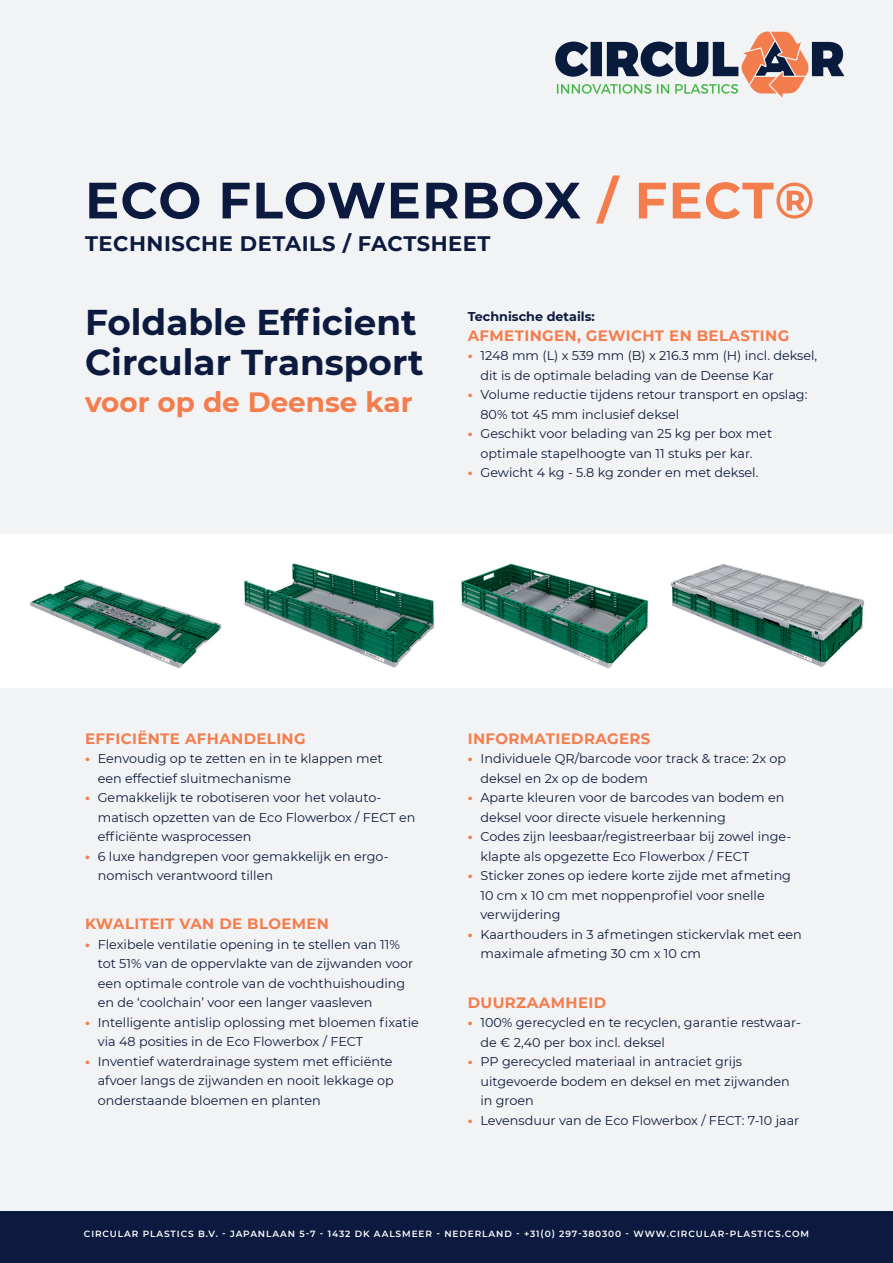
<style>
.page{position:relative;width:893px;height:1263px;background:#fff}
.page>*{position:absolute;margin:0;border:0;box-sizing:border-box;transform-origin:0 0}
.t1{font:700 51px "Montserrat";letter-spacing:.025em;color:#0b1a3e}
.t2{font:700 35.85px/39.9px "Montserrat";color:#0b1a3e}
.t3{font:700 27.9px "Montserrat";color:#f47d4e}
.t4{font:700 21px "Montserrat";letter-spacing:.025em;color:#0b1a3e}
.t5{font:700 15px "Montserrat";letter-spacing:.025em;color:#f47d4e}
.t6{font:12.75px/19.5px "Montserrat";color:#0b1a3e}
.t7{font:700 12.75px "Montserrat";color:#0b1a3e}
.t8{font:600 9px "Montserrat";letter-spacing:.1em;color:#fff}
.s1{color:#f47d4e}
.s2{font-weight:800;color:#f47d4e}
</style>
<div class="page">
<div style="left:0;top:0;width:893px;height:1242px;background:#f2f3f4"></div>
<div style="left:0;top:534px;width:893px;height:153px;background:#fff"></div>
<div style="left:0;top:1212px;width:893px;height:51px;background:#0b1a3e"></div>
<svg style="left:555px;top:31px;width:289px;height:67px"></svg>
<img style="left:461px;top:563px;width:187px;height:106px">
<img style="left:670px;top:564px;width:195px;height:103px">
<img style="left:244px;top:563px;width:191px;height:105px">
<img style="left:30px;top:579px;width:192px;height:90px">
<h1 class="t1" style="left:85px;top:164px;width:731px">ECO FLOWERBOX <span class="s1">/ FECT®</span></h1>
<h3 class="t4" style="left:85px;top:229px;width:407px">TECHNISCHE DETAILS / FACTSHEET</h3>
<h2 class="t2" style="left:85px;top:301px;width:340px">Foldable Efficient<br>Circular Transport</h2>
<h3 class="t3" style="left:85px;top:382px;width:329px">voor op de Deense kar</h3>
<p class="t7" style="left:468px;top:307px;width:129px">Technische details:</p>
<p class="t5" style="left:468px;top:324px;width:323px">AFMETINGEN, GEWICHT EN BELASTING</p>
<p class="t6" style="left:480px;top:345px;width:338px;text-indent:-13px"><span class="s2">•</span> 1248 mm (L) x 539 mm (B) x 216.3 mm (H) incl. deksel, dit is de optimale belading van de Deense Kar</p>
<p class="t6" style="left:480px;top:384px;width:328px;text-indent:-13px"><span class="s2">•</span> Volume reductie tijdens retour transport en opslag:<br>80% tot 45 mm inclusief deksel</p>
<p class="t6" style="left:468px;top:423px;width:306px;text-align:center"><span class="s2">•</span> Geschikt voor belading van 25 kg per box met optimale stapelhoogte van 11 stuks per kar.</p>
<p class="t6" style="left:468px;top:462px;width:292px"><span class="s2">•</span> Gewicht 4 kg - 5.8 kg zonder en met deksel.</p>
<p class="t5" style="left:85px;top:728px;width:222px">EFFICIËNTE AFHANDELING</p>
<p class="t6" style="left:98px;top:749px;width:286px;text-indent:-13px"><span class="s2">•</span> Eenvoudig op te zetten en in te klappen met een effectief sluitmechanisme</p>
<p class="t6" style="left:98px;top:788px;width:319px;text-indent:-13px"><span class="s2">•</span> Gemakkelijk te robotiseren voor het volauto&shy;matisch opzetten van de Eco Flowerbox / FECT en efficiënte wasprocessen</p>
<p class="t6" style="left:98px;top:846px;width:292px;text-indent:-13px"><span class="s2">•</span> 6 luxe handgrepen voor gemakkelijk en ergo&shy;nomisch verantwoord tillen</p>
<p class="t5" style="left:85px;top:913px;width:246px">KWALITEIT VAN DE BLOEMEN</p>
<p class="t6" style="left:98px;top:934px;width:317px;text-indent:-13px"><span class="s2">•</span> Flexibele ventilatie opening in te stellen van 11% tot 51% van de oppervlakte van de zijwanden voor een optimale controle van de vochthuishouding en de ‘coolchain’ voor een langer vaasleven</p>
<p class="t6" style="left:98px;top:1012px;width:323px;text-indent:-13px"><span class="s2">•</span> Intelligente antislip oplossing met bloemen fixatie via 48 posities in de Eco Flowerbox / FECT</p>
<p class="t6" style="left:98px;top:1051px;width:297px;text-align:justify;text-indent:-13px"><span class="s2">•</span> Inventief waterdrainage system met efficiënte afvoer langs de zijwanden en nooit lekkage op onderstaande bloemen en planten</p>
<p class="t5" style="left:468px;top:728px;width:184px">INFORMATIEDRAGERS</p>
<p class="t6" style="left:480px;top:749px;width:307px;text-indent:-13px"><span class="s2">•</span> Individuele QR/barcode voor track &amp; trace: 2x op deksel en 2x op de bodem</p>
<p class="t6" style="left:480px;top:788px;width:305px;text-indent:-13px"><span class="s2">•</span> Aparte kleuren voor de barcodes van bodem en deksel voor directe visuele herkenning</p>
<p class="t6" style="left:480px;top:827px;width:312px;text-indent:-13px"><span class="s2">•</span> Codes zijn leesbaar/registreerbaar bij zowel inge&shy;klapte als opgezette Eco Flowerbox / FECT</p>
<p class="t6" style="left:480px;top:866px;width:312px;text-indent:-13px"><span class="s2">•</span> Sticker zones op iedere korte zijde met afmeting<br>10 cm x 10 cm met noppenprofiel voor snelle verwijdering</p>
<p class="t6" style="left:480px;top:924px;width:323px;text-indent:-13px"><span class="s2">•</span> Kaarthouders in 3 afmetingen stickervlak met een maximale afmeting 30 cm x 10 cm</p>
<p class="t5" style="left:468px;top:991px;width:140px">DUURZAAMHEID</p>
<p class="t6" style="left:480px;top:1012px;width:322px;text-indent:-13px"><span class="s2">•</span> 100% gerecycled en te recyclen, garantie restwaar&shy;de € 2,40 per box incl. deksel</p>
<p class="t6" style="left:480px;top:1051px;width:311px;text-indent:-13px"><span class="s2">•</span> PP gerecycled materiaal in antraciet grijs uitgevoerde bodem en deksel en met zijwanden in groen</p>
<p class="t6" style="left:468px;top:1110px;width:333px"><span class="s2">•</span> Levensduur van de Eco Flowerbox / FECT: 7-10 jaar</p>
<p class="t8" style="left:84px;top:1227px;width:727px">CIRCULAR PLASTICS B.V. - JAPANLAAN 5-7 - 1432 DK AALSMEER - NEDERLAND - +31(0) 297-380300 - WWW.CIRCULAR-PLASTICS.COM</p>
</div>
